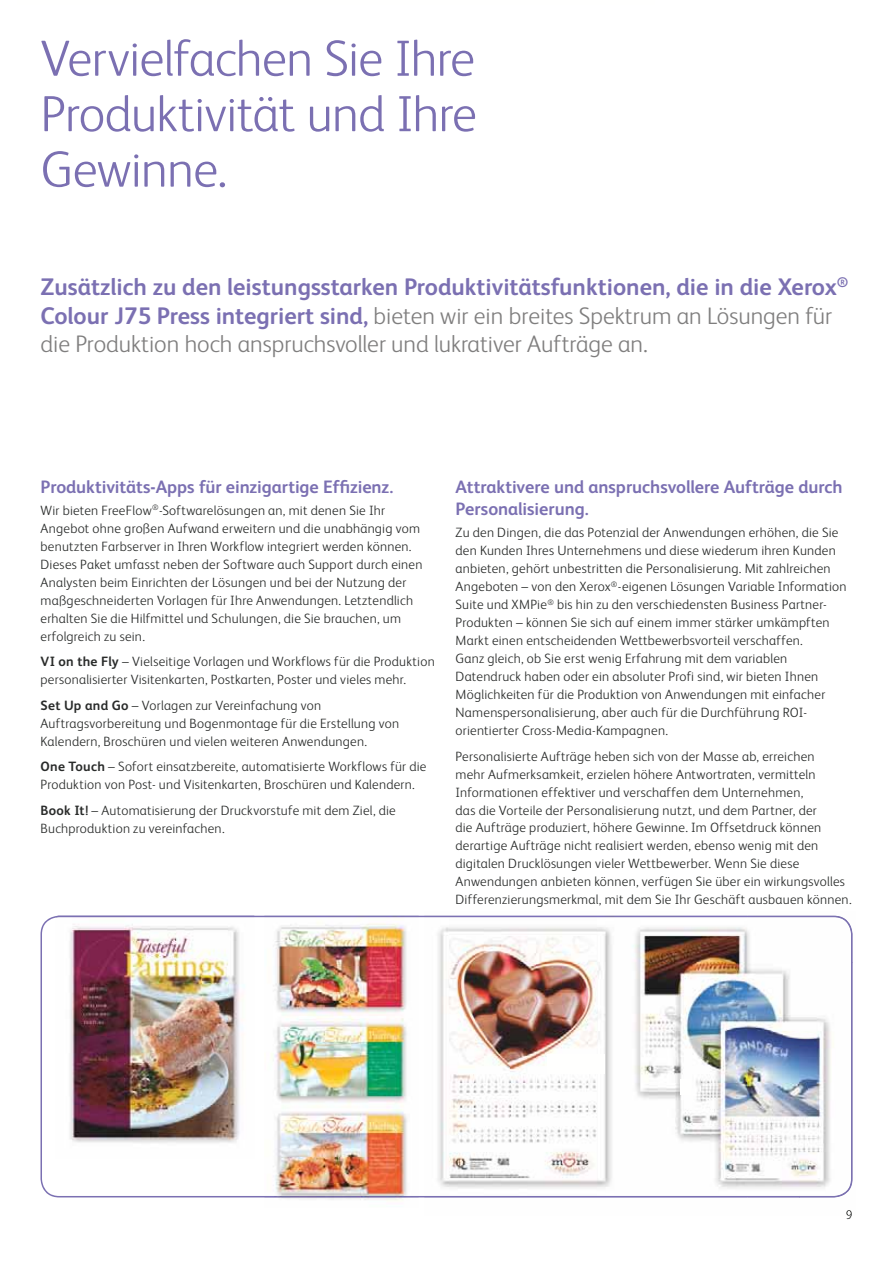
<style>
.page{position:relative;width:893px;height:1263px;background:#fff}
.page>*{position:absolute;margin:0;border:0;box-sizing:border-box;transform-origin:0 0}
.t1{font:300 51px/55.5px "Xerox Sans";letter-spacing:-.01em;color:#7b70b2;text-align:justify}
.t2{font:700 24px/28.5px "Xerox Sans";color:#7b70b2}
.t3{font:700 18px/22.5px "Xerox Sans";letter-spacing:-.005em;color:#7b70b2}
.t4{font:300 13.5px/18px "Xerox Sans";letter-spacing:.02em;color:#292b2a}
.t5{font:300 12.75px "Xerox Sans";color:#292b2a}
.s1{font-weight:300;color:#7f7e7e}
.s2{font-weight:700}
</style>
<div class="page">
<img style="left:59px;top:916px;width:195px;height:227px">
<img style="left:264px;top:916px;width:155px;height:281px">
<img style="left:424px;top:915px;width:429px;height:301px">
<svg style="left:846px;top:1210px;width:5px;height:6px"></svg>
<img style="left:424px;top:916px;width:428px;height:47px">
<img style="left:799px;top:962px;width:53px;height:235px">
<img style="left:424px;top:1196px;width:375px;height:1px">
<img style="left:783px;top:1034px;width:30px;height:11px">
<div style="left:680px;top:1079px;width:11px;height:15px;background:#fffffe"></div>
<div style="left:547px;top:1054px;width:57px;height:20px;background:#fffffe"></div>
<h1 class="t1" style="left:40px;top:36px;width:438px">Vervielfachen Sie Ihre Produktivität und Ihre Gewinne.</h1>
<h2 class="t2" style="left:40px;top:275px;width:809px">Zusätzlich zu den leistungsstarken Produktivitätsfunktionen, die in die Xerox<sup>®<br></sup>Colour J75 Press integriert sind, <span class="s1">bieten wir ein breites Spektrum an Lösungen für die Produktion hoch anspruchsvoller und lukrativer Aufträge an.</span></h2>
<h3 class="t3" style="left:40px;top:477px;width:354px">Produktivitäts-Apps für einzigartige Effizienz.</h3>
<p class="t4" style="left:40px;top:503px;width:383px">Wir bieten FreeFlow<sup>®</sup>-Softwarelösungen an, mit denen Sie Ihr Angebot ohne großen Aufwand erweitern und die unabhängig vom benutzten Farbserver in Ihren Workflow integriert werden können.<br>Dieses Paket umfasst neben der Software auch Support durch einen Analysten beim Einrichten der Lösungen und bei der Nutzung der maßgeschneiderten Vorlagen für Ihre Anwendungen. Letztendlich erhalten Sie die Hilfmittel und Schulungen, die Sie brauchen, um erfolgreich zu sein.</p>
<p class="t4" style="left:40px;top:654px;width:396px"><span class="s2">VI on the Fly</span> – Vielseitige Vorlagen und Workflows für die Produktion personalisierter Visitenkarten, Postkarten, Poster und vieles mehr.</p>
<p class="t4" style="left:40px;top:698px;width:360px"><span class="s2">Set Up and Go</span> – Vorlagen zur Vereinfachung von<br>Auftragsvorbereitung und Bogenmontage für die Erstellung von<br>Kalendern, Broschüren und vielen weiteren Anwendungen.</p>
<p class="t4" style="left:40px;top:759px;width:387px"><span class="s2">One Touch</span> – Sofort einsatzbereite, automatisierte Workflows für die<br>Produktion von Post- und Visitenkarten, Broschüren und Kalendern.</p>
<p class="t4" style="left:40px;top:803px;width:357px"><span class="s2">Book It!</span> – Automatisierung der Druckvorstufe mit dem Ziel, die<br>Buchproduktion zu vereinfachen.</p>
<h3 class="t3" style="left:455px;top:477px;width:388px">Attraktivere und anspruchsvollere Aufträge durch<br>Personalisierung.</h3>
<p class="t4" style="left:455px;top:525px;width:392px">Zu den Dingen, die das Potenzial der Anwendungen erhöhen, die Sie den Kunden Ihres Unternehmens und diese wiederum ihren Kunden anbieten, gehört unbestritten die Personalisierung. Mit zahlreichen Angeboten – von den Xerox<sup>®</sup>-eigenen Lösungen Variable Information Suite und XMPie<sup>®</sup> bis hin zu den verschiedensten Business Partner-Produkten – können Sie sich auf einem immer stärker umkämpften Markt einen entscheidenden Wettbewerbsvorteil verschaffen.<br>Ganz gleich, ob Sie erst wenig Erfahrung mit dem variablen Datendruck haben oder ein absoluter Profi sind, wir bieten Ihnen Möglichkeiten für die Produktion von Anwendungen mit einfacher Namenspersonalisierung, aber auch für die Durchführung ROI&shy;orientierter Cross-Media-Kampagnen.</p>
<p class="t4" style="left:455px;top:748px;width:397px">Personalisierte Aufträge heben sich von der Masse ab, erreichen<br>mehr Aufmerksamkeit, erzielen höhere Antwortraten, vermitteln Informationen effektiver und verschaffen dem Unternehmen,<br>das die Vorteile der Personalisierung nutzt, und dem Partner, der<br>die Aufträge produziert, höhere Gewinne. Im Offsetdruck können derartige Aufträge nicht realisiert werden, ebenso wenig mit den digitalen Drucklösungen vieler Wettbewerber. Wenn Sie diese Anwendungen anbieten können, verfügen Sie über ein wirkungsvolles Differenzierungsmerkmal, mit dem Sie Ihr Geschäft ausbauen können.</p>
<p class="t5" style="left:845px;top:1210px;width:8px">9</p>
</div>
